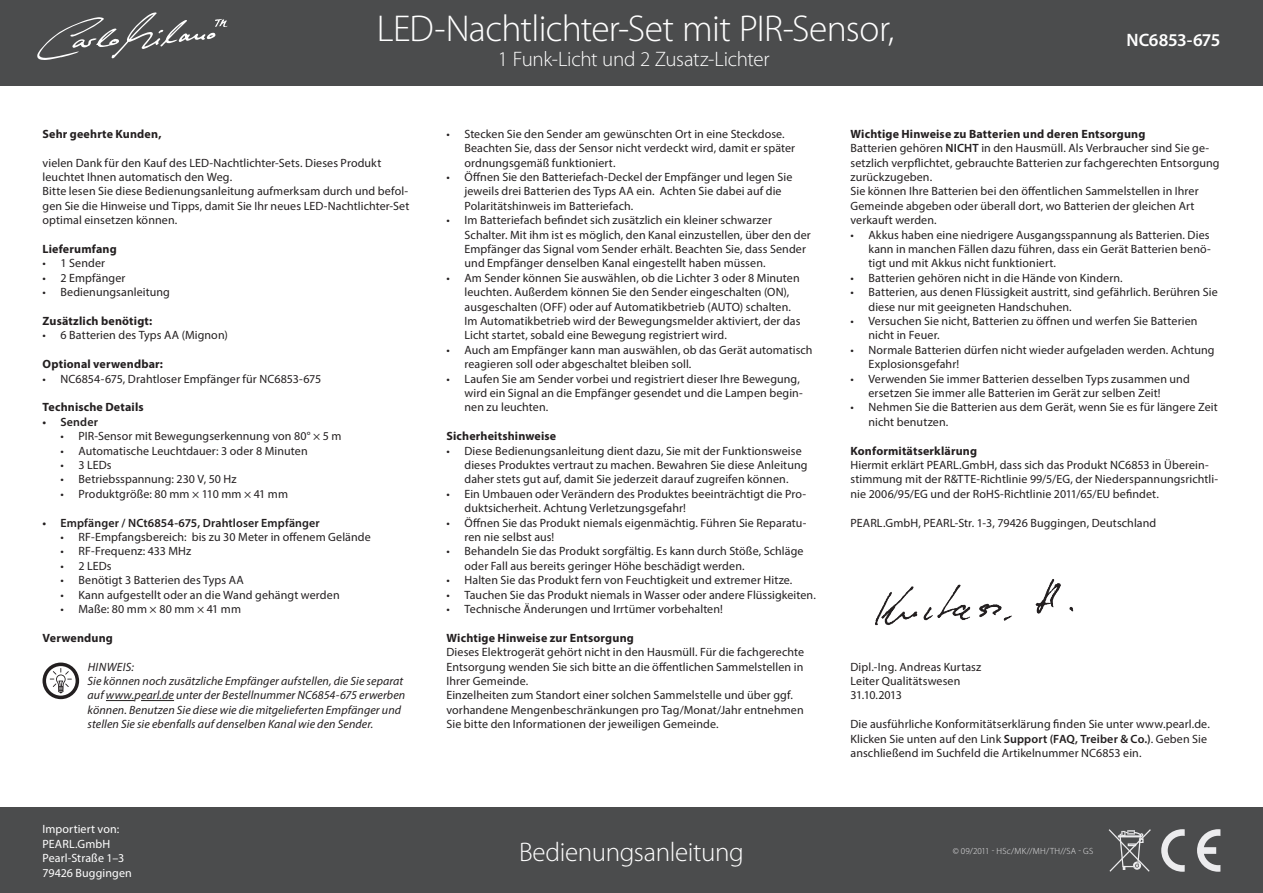
<style>
.page{position:relative;width:1263px;height:893px;background:#fff}
.page>*{position:absolute;margin:0;border:0;box-sizing:border-box;transform-origin:0 0}
.t1{font:300 37.5px "Myriad Pro";letter-spacing:-.02em;color:#fff}
.t2{font:300 27px "Myriad Pro";letter-spacing:-.015em;color:#fff}
.t3{font:300 21px "Myriad Pro";letter-spacing:-.015em;color:#fff}
.t4{font:600 18px "Myriad Pro";letter-spacing:-.02em;color:#fff}
.t5{font:12px/14.4px "Myriad Pro";letter-spacing:.01em;color:#231f20}
.t6{font:italic 12px/14.4px "Myriad Pro";letter-spacing:.005em;color:#231f20}
.t7{font:700 12px "Myriad Pro";letter-spacing:.015em;color:#231f20}
.t8{font:12px/14.4px "Myriad Pro";letter-spacing:.01em;color:#fff}
.t9{font:600 12px "Myriad Pro";letter-spacing:.01em;color:#231f20}
.t10{font:300 9px "Myriad Pro";letter-spacing:.025em;color:#ececee}
.s1{font-weight:700}
.s2{font-weight:600}
</style>
<div class="page">
<div style="left:0;top:0;width:1263px;height:85px;background:#4b4c4d"></div>
<div style="left:0;top:808px;width:1263px;height:85px;background:#4b4c4d"></div>
<svg style="left:106px;top:700px;width:29px;height:1px"></svg>
<hr style="left:141px;top:700px;width:33px;height:1px;background:#231f20">
<svg style="left:43px;top:663px;width:36px;height:36px"></svg>
<img style="left:875px;top:579px;width:199px;height:47px">
<svg style="left:1161px;top:829px;width:24px;height:43px"></svg>
<svg style="left:1197px;top:829px;width:23px;height:43px"></svg>
<svg style="left:1108px;top:829px;width:43px;height:43px"></svg>
<svg style="left:37px;top:12px;width:190px;height:48px"></svg>
<h1 class="t1" style="left:377px;top:8px;width:519px">LED-Nachtlichter-Set mit PIR-Sensor,</h1>
<h3 class="t3" style="left:498px;top:48px;width:273px">1 Funk-Licht und 2 Zusatz-Lichter</h3>
<h3 class="t4" style="left:1126px;top:29px;width:95px">NC6853-675</h3>
<p class="t7" style="left:43px;top:126px;width:121px">Sehr geehrte Kunden,</p>
<p class="t5" style="left:43px;top:155px;width:368px">vielen Dank für den Kauf des LED-Nachtlichter-Sets. Dieses Produkt leuchtet Ihnen automatisch den Weg.<br>Bitte lesen Sie diese Bedienungsanleitung aufmerksam durch und befol&shy;gen Sie die Hinweise und Tipps, damit Sie Ihr neues LED-Nachtlichter-Set optimal einsetzen können.</p>
<p class="t7" style="left:43px;top:241px;width:76px">Lieferumfang</p>
<p class="t5" style="left:43px;top:256px;width:64px">• 1 Sender</p>
<p class="t5" style="left:43px;top:270px;width:84px">• 2 Empfänger</p>
<p class="t5" style="left:43px;top:285px;width:129px">• Bedienungsanleitung</p>
<p class="t7" style="left:43px;top:313px;width:111px">Zusätzlich benötigt:</p>
<p class="t5" style="left:43px;top:328px;width:187px">• 6 Batterien des Typs AA (Mignon)</p>
<p class="t7" style="left:43px;top:356px;width:122px">Optional verwendbar:</p>
<p class="t5" style="left:43px;top:371px;width:280px">• NC6854-675, Drahtloser Empfänger für NC6853-675</p>
<p class="t7" style="left:43px;top:399px;width:103px">Technische Details</p>
<p class="t9" style="left:43px;top:414px;width:57px">• Sender</p>
<p class="t5" style="left:61px;top:429px;width:282px">• PIR-Sensor mit Bewegungserkennung von 80° × 5 m</p>
<p class="t5" style="left:61px;top:443px;width:249px">• Automatische Leuchtdauer: 3 oder 8 Minuten</p>
<p class="t5" style="left:61px;top:457px;width:53px">• 3 LEDs</p>
<p class="t5" style="left:61px;top:472px;width:178px">• Betriebsspannung: 230 V, 50 Hz</p>
<p class="t5" style="left:61px;top:486px;width:229px">• Produktgröße: 80 mm × 110 mm × 41 mm</p>
<p class="t9" style="left:43px;top:515px;width:279px">• Empfänger / NCt6854-675, Drahtloser Empfänger</p>
<p class="t5" style="left:61px;top:529px;width:312px">• RF-Empfangsbereich: bis zu 30 Meter in offenem Gelände</p>
<p class="t5" style="left:61px;top:544px;width:132px">• RF-Frequenz: 433 MHz</p>
<p class="t5" style="left:61px;top:558px;width:53px">• 2 LEDs</p>
<p class="t5" style="left:61px;top:573px;width:185px">• Benötigt 3 Batterien des Typs AA</p>
<p class="t5" style="left:61px;top:587px;width:281px">• Kann aufgestellt oder an die Wand gehängt werden</p>
<p class="t5" style="left:61px;top:601px;width:182px">• Maße: 80 mm × 80 mm × 41 mm</p>
<p class="t7" style="left:43px;top:630px;width:72px">Verwendung</p>
<p class="t6" style="left:88px;top:659px;width:319px">HINWEIS:<br>Sie können noch zusätzliche Empfänger aufstellen, die Sie separat auf www.pearl.de unter der Bestellnummer NC6854-675 erwerben können. Benutzen Sie diese wie die mitgelieferten Empfänger und stellen Sie sie ebenfalls auf denselben Kanal wie den Sender.</p>
<p class="t8" style="left:43px;top:822px;width:91px">Importiert von:<br>PEARL.GmbH<br>Pearl-Straße 1–3<br>79426 Buggingen</p>
<p class="t5" style="left:464px;top:126px;width:332px;text-indent:-18px">• Stecken Sie den Sender am gewünschten Ort in eine Steckdose.<br>Beachten Sie, dass der Sensor nicht verdeckt wird, damit er später ordnungsgemäß funktioniert.</p>
<p class="t5" style="left:464px;top:169px;width:329px;text-indent:-18px">• Öffnen Sie den Batteriefach-Deckel der Empfänger und legen Sie jeweils drei Batterien des Typs AA ein. Achten Sie dabei auf die<br>Polaritätshinweis im Batteriefach.</p>
<p class="t5" style="left:464px;top:213px;width:348px;text-indent:-18px">• Im Batteriefach befindet sich zusätzlich ein kleiner schwarzer Schalter. Mit ihm ist es möglich, den Kanal einzustellen, über den der Empfänger das Signal vom Sender erhält. Beachten Sie, dass Sender und Empfänger denselben Kanal eingestellt haben müssen.</p>
<p class="t5" style="left:464px;top:270px;width:337px;text-indent:-18px">• Am Sender können Sie auswählen, ob die Lichter 3 oder 8 Minuten leuchten. Außerdem können Sie den Sender eingeschalten (ON), ausgeschalten (OFF) oder auf Automatikbetrieb (AUTO) schalten.<br>Im Automatikbetrieb wird der Bewegungsmelder aktiviert, der das Licht startet, sobald eine Bewegung registriert wird.</p>
<p class="t5" style="left:464px;top:342px;width:350px;text-indent:-18px">• Auch am Empfänger kann man auswählen, ob das Gerät automatisch reagieren soll oder abgeschaltet bleiben soll.</p>
<p class="t5" style="left:464px;top:371px;width:340px;text-indent:-18px">• Laufen Sie am Sender vorbei und registriert dieser Ihre Bewegung, wird ein Signal an die Empfänger gesendet und die Lampen begin&shy;nen zu leuchten.</p>
<p class="t7" style="left:446px;top:428px;width:111px">Sicherheitshinweise</p>
<p class="t5" style="left:464px;top:443px;width:344px;text-indent:-18px">• Diese Bedienungsanleitung dient dazu, Sie mit der Funktionsweise dieses Produktes vertraut zu machen. Bewahren Sie diese Anleitung daher stets gut auf, damit Sie jederzeit darauf zugreifen können.</p>
<p class="t5" style="left:464px;top:486px;width:343px;text-indent:-18px">• Ein Umbauen oder Verändern des Produktes beeinträchtigt die Pro&shy;duktsicherheit. Achtung Verletzungsgefahr!</p>
<p class="t5" style="left:464px;top:515px;width:343px;text-indent:-18px">• Öffnen Sie das Produkt niemals eigenmächtig. Führen Sie Reparatu&shy;ren nie selbst aus!</p>
<p class="t5" style="left:464px;top:544px;width:341px;text-indent:-18px">• Behandeln Sie das Produkt sorgfältig. Es kann durch Stöße, Schläge oder Fall aus bereits geringer Höhe beschädigt werden.</p>
<p class="t5" style="left:446px;top:573px;width:347px">• Halten Sie das Produkt fern von Feuchtigkeit und extremer Hitze.</p>
<p class="t5" style="left:446px;top:587px;width:371px">• Tauchen Sie das Produkt niemals in Wasser oder andere Flüssigkeiten.</p>
<p class="t5" style="left:446px;top:601px;width:278px">• Technische Änderungen und Irrtümer vorbehalten!</p>
<p class="t7" style="left:446px;top:630px;width:189px">Wichtige Hinweise zur Entsorgung</p>
<p class="t5" style="left:446px;top:645px;width:359px">Dieses Elektrogerät gehört nicht in den Hausmüll. Für die fachgerechte Entsorgung wenden Sie sich bitte an die öffentlichen Sammelstellen in Ihrer Gemeinde.<br>Einzelheiten zum Standort einer solchen Sammelstelle und über ggf. vorhandene Mengenbeschränkungen pro Tag/Monat/Jahr entnehmen Sie bitte den Informationen der jeweiligen Gemeinde.</p>
<h2 class="t2" style="left:519px;top:837px;width:226px">Bedienungsanleitung</h2>
<p class="t5" style="left:850px;top:126px;width:371px"><span class="s1">Wichtige Hinweise zu Batterien und deren Entsorgung<br></span>Batterien gehören <span class="s2">NICHT</span> in den Hausmüll. Als Verbraucher sind Sie ge&shy;setzlich verpflichtet, gebrauchte Batterien zur fachgerechten Entsorgung zurückzugeben.<br>Sie können Ihre Batterien bei den öffentlichen Sammelstellen in Ihrer Gemeinde abgeben oder überall dort, wo Batterien der gleichen Art verkauft werden.</p>
<p class="t5" style="left:868px;top:227px;width:344px;text-align:justify;text-indent:-18px">• Akkus haben eine niedrigere Ausgangsspannung als Batterien. Dies kann in manchen Fällen dazu führen, dass ein Gerät Batterien benö&shy;tigt und mit Akkus nicht funktioniert.</p>
<p class="t5" style="left:850px;top:270px;width:274px">• Batterien gehören nicht in die Hände von Kindern.</p>
<p class="t5" style="left:868px;top:285px;width:351px;text-indent:-18px">• Batterien, aus denen Flüssigkeit austritt, sind gefährlich. Berühren Sie diese nur mit geeigneten Handschuhen.</p>
<p class="t5" style="left:868px;top:313px;width:330px;text-indent:-18px">• Versuchen Sie nicht, Batterien zu öffnen und werfen Sie Batterien nicht in Feuer.</p>
<p class="t5" style="left:868px;top:342px;width:348px;text-indent:-18px">• Normale Batterien dürfen nicht wieder aufgeladen werden. Achtung<br>Explosionsgefahr!</p>
<p class="t5" style="left:868px;top:371px;width:323px;text-indent:-18px">• Verwenden Sie immer Batterien desselben Typs zusammen und ersetzen Sie immer alle Batterien im Gerät zur selben Zeit!</p>
<p class="t5" style="left:868px;top:400px;width:351px;text-indent:-18px">• Nehmen Sie die Batterien aus dem Gerät, wenn Sie es für längere Zeit nicht benutzen.</p>
<p class="t7" style="left:850px;top:443px;width:128px">Konformitätserklärung</p>
<p class="t5" style="left:850px;top:457px;width:369px">Hiermit erklärt PEARL.GmbH, dass sich das Produkt NC6853 in Überein&shy;stimmung mit der R&amp;TTE-Richtlinie 99/5/EG, der Niederspannungsrichtli&shy;nie 2006/95/EG und der RoHS-Richtlinie 2011/65/EU befindet.</p>
<p class="t5" style="left:850px;top:515px;width:307px">PEARL.GmbH, PEARL-Str. 1-3, 79426 Buggingen, Deutschland</p>
<p class="t5" style="left:850px;top:659px;width:132px">Dipl.-Ing. Andreas Kurtasz<br>Leiter Qualitätswesen<br>31.10.2013</p>
<p class="t5" style="left:850px;top:717px;width:361px">Die ausführliche Konformitätserklärung finden Sie unter www.pearl.de.<br>Klicken Sie unten auf den Link <span class="s2">Support (FAQ, Treiber &amp; Co.)</span>. Geben Sie anschließend im Suchfeld die Artikelnummer NC6853 ein.</p>
<p class="t10" style="left:953px;top:846px;width:142px">© 09/2011 - HSc/MK//MH/TH//SA - GS</p>
</div>
